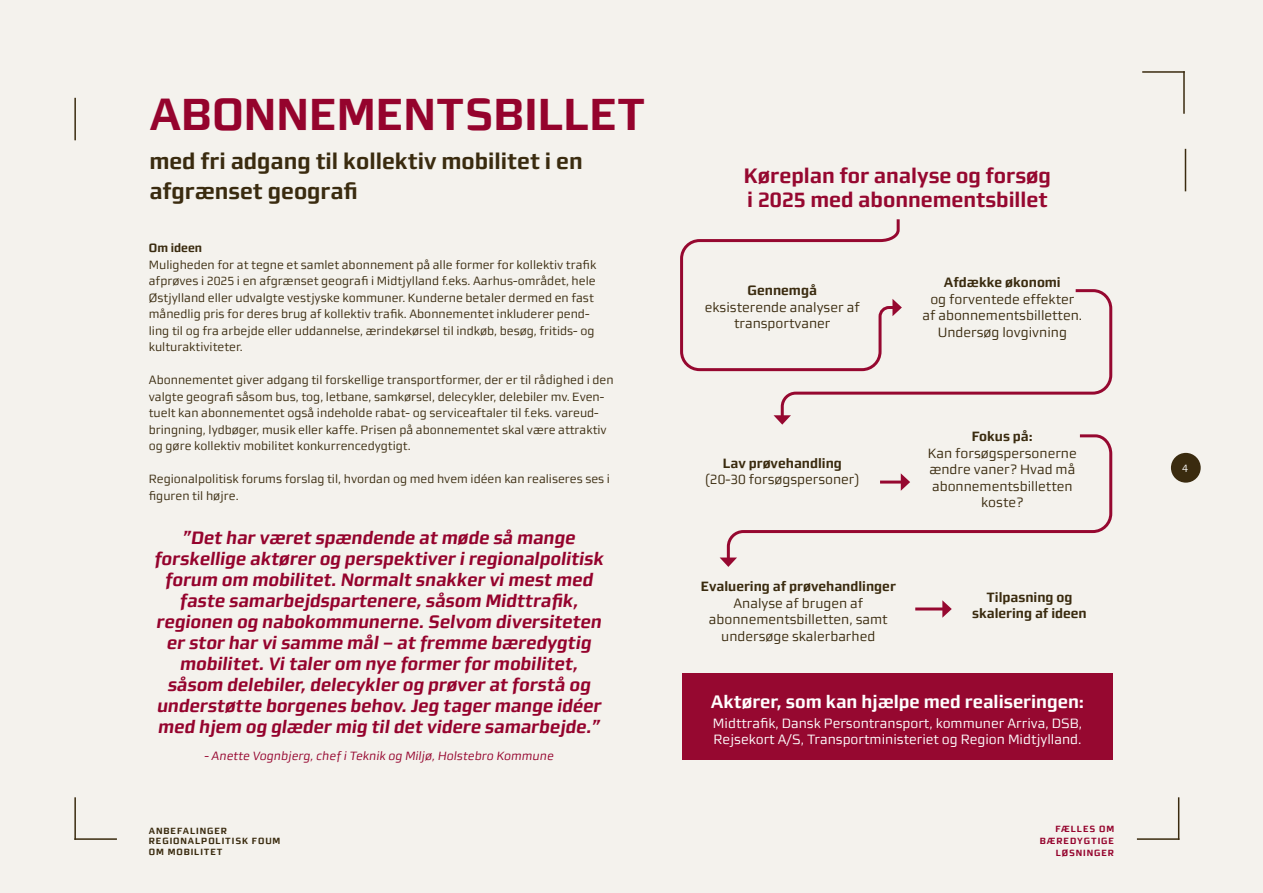
<style>
.page{position:relative;width:1263px;height:893px;background:#f4f2ed}
.page>*{position:absolute;margin:0;border:0;box-sizing:border-box;transform-origin:0 0}
.t1{font:700 45px "midtsans";color:#95032d}
.t2{font:700 22.5px/30px "midtsans";color:#3a2b0f}
.t3{font:700 21px/24px "midtsans";color:#960830}
.t4{font:italic 700 18px/21px "midtsans";color:#95032d;text-align:center}
.t5{font:700 18px "midtsans";color:#fff}
.t6{font:13.5px/16.5px "midtsans";color:#3a2b0f;text-align:center}
.t7{font:13.5px/16.2px "midtsans";color:#fff}
.t8{font:700 13.5px/16.5px "midtsans";color:#3a2b0f;text-align:center}
.t9{font:12px/16.5px "midtsans";color:#3a2b0f}
.t10{font:italic 12px "midtsans";color:#95032d}
.t11{font:700 12px "midtsans";color:#3a2b0f}
.t12{font:10.5px "midtsans";color:#fff}
.t13{font:700 9px/10.5px "midtsans";letter-spacing:.1em;color:#3a2b0f}
.t14{font:700 9px/12px "midtsans";letter-spacing:.1em;color:#95032d;text-align:right}
</style>
<div class="page">
<hr style="left:1183px;top:71px;width:2px;height:43px;background:#3a2b0f">
<hr style="left:1142px;top:71px;width:43px;height:2px;background:#3a2b0f">
<hr style="left:1185px;top:149px;width:1px;height:42px;background:#3a2b0f">
<hr style="left:74px;top:98px;width:2px;height:42px;background:#3a2b0f">
<hr style="left:1178px;top:797px;width:1px;height:43px;background:#3a2b0f">
<hr style="left:1137px;top:838px;width:42px;height:2px;background:#3a2b0f">
<hr style="left:74px;top:797px;width:2px;height:43px;background:#3a2b0f">
<hr style="left:74px;top:838px;width:43px;height:2px;background:#3a2b0f">
<div style="left:1171px;top:453px;width:30px;height:30px;background:#3a2b0f;border-radius:50%"></div>
<div style="left:682px;top:673px;width:431px;height:87px;background:#960830"></div>
<svg style="left:680px;top:219px;width:433px;height:206px"></svg>
<svg style="left:726px;top:434px;width:387px;height:123px"></svg>
<svg style="left:720px;top:557px;width:17px;height:10px"></svg>
<hr style="left:915px;top:607px;width:30px;height:3px;background:#960830">
<svg style="left:942px;top:600px;width:10px;height:18px"></svg>
<h1 class="t1" style="left:149px;top:88px;width:498px">ABONNEMENTSBILLET</h1>
<h2 class="t2" style="left:149px;top:146px;width:435px">med fri adgang til kollektiv mobilitet i en afgrænset geografi</h2>
<p class="t11" style="left:149px;top:241px;width:55px">Om ideen</p>
<p class="t9" style="left:149px;top:256px;width:449px">Muligheden for at tegne et samlet abonnement på alle former for kollektiv trafik afprøves i 2025 i en afgrænset geografi i Midtjylland f.eks. Aarhus-området, hele Østjylland eller udvalgte vestjyske kommuner. Kunderne betaler dermed en fast månedlig pris for deres brug af kollektiv trafik. Abonnementet inkluderer pend&shy;ling til og fra arbejde eller uddannelse, ærindekørsel til indkøb, besøg, fritids- og kulturaktiviteter.</p>
<p class="t9" style="left:149px;top:372px;width:466px">Abonnementet giver adgang til forskellige transportformer, der er til rådighed i den valgte geografi såsom bus, tog, letbane, samkørsel, delecykler, delebiler mv. Even&shy;tuelt kan abonnementet også indeholde rabat- og serviceaftaler til f.eks. vareud&shy;bringning, lydbøger, musik eller kaffe. Prisen på abonnementet skal være attraktiv og gøre kollektiv mobilitet konkurrencedygtigt.</p>
<p class="t9" style="left:149px;top:471px;width:463px">Regionalpolitisk forums forslag til, hvordan og med hvem idéen kan realiseres ses i figuren til højre.</p>
<p class="t4" style="left:154px;top:527px;width:451px">”Det har været spændende at møde så mange forskellige aktører og perspektiver i regionalpolitisk forum om mobilitet. Normalt snakker vi mest med faste samarbejdspartenere, såsom Midttrafik, regionen og nabokommunerne. Selvom diversiteten er stor har vi samme mål – at fremme bæredygtig mobilitet. Vi taler om nye former for mobilitet, såsom delebiler, delecykler og prøver at forstå og understøtte borgenes behov. Jeg tager mange idéer med hjem og glæder mig til det videre samarbejde.”</p>
<p class="t10" style="left:204px;top:749px;width:351px">- Anette Vognbjerg, chef i Teknik og Miljø, Holstebro Kommune</p>
<h3 class="t3" style="left:744px;top:163px;width:309px">Køreplan for analyse og forsøg i 2025 med abonnementsbillet</h3>
<p class="t8" style="left:748px;top:282px;width:71px">Gennemgå</p>
<p class="t6" style="left:705px;top:299px;width:156px">eksisterende analyser af transportvaner</p>
<p class="t8" style="left:944px;top:274px;width:118px">Afdække økonomi</p>
<p class="t6" style="left:922px;top:291px;width:161px">og forventede effekter af abonnementsbilletten.<br>Undersøg lovgivning</p>
<p class="t8" style="left:723px;top:455px;width:121px">Lav prøvehandling</p>
<p class="t6" style="left:705px;top:471px;width:156px">(20-30 forsøgspersoner)</p>
<p class="t8" style="left:701px;top:578px;width:197px">Evaluering af prøvehandlinger</p>
<p class="t6" style="left:709px;top:595px;width:180px">Analyse af brugen af abonnementsbilletten, samt undersøge skalerbarhed</p>
<p class="t8" style="left:972px;top:428px;width:62px">Fokus på:</p>
<p class="t6" style="left:928px;top:444px;width:150px">Kan forsøgspersonerne ændre vaner? Hvad må abonnementsbilletten koste?</p>
<p class="t8" style="left:972px;top:589px;width:116px">Tilpasning og skalering af ideen</p>
<h3 class="t5" style="left:711px;top:691px;width:375px">Aktører, som kan hjælpe med realiseringen:</h3>
<p class="t7" style="left:713px;top:715px;width:371px">Midttrafik, Dansk Persontransport, kommuner Arriva, DSB,<br>Rejsekort A/S, Transportministeriet og Region Midtjylland.</p>
<p class="t13" style="left:149px;top:825px;width:133px">ANBEFALINGER<br>REGIONALPOLITISK FOUM<br>OM MOBILITET</p>
<p class="t14" style="left:1040px;top:823px;width:76px">FÆLLES OM<br>BÆREDYGTIGE<br>LØSNINGER</p>
<p class="t12" style="left:1182px;top:462px;width:8px">4</p>
</div>
